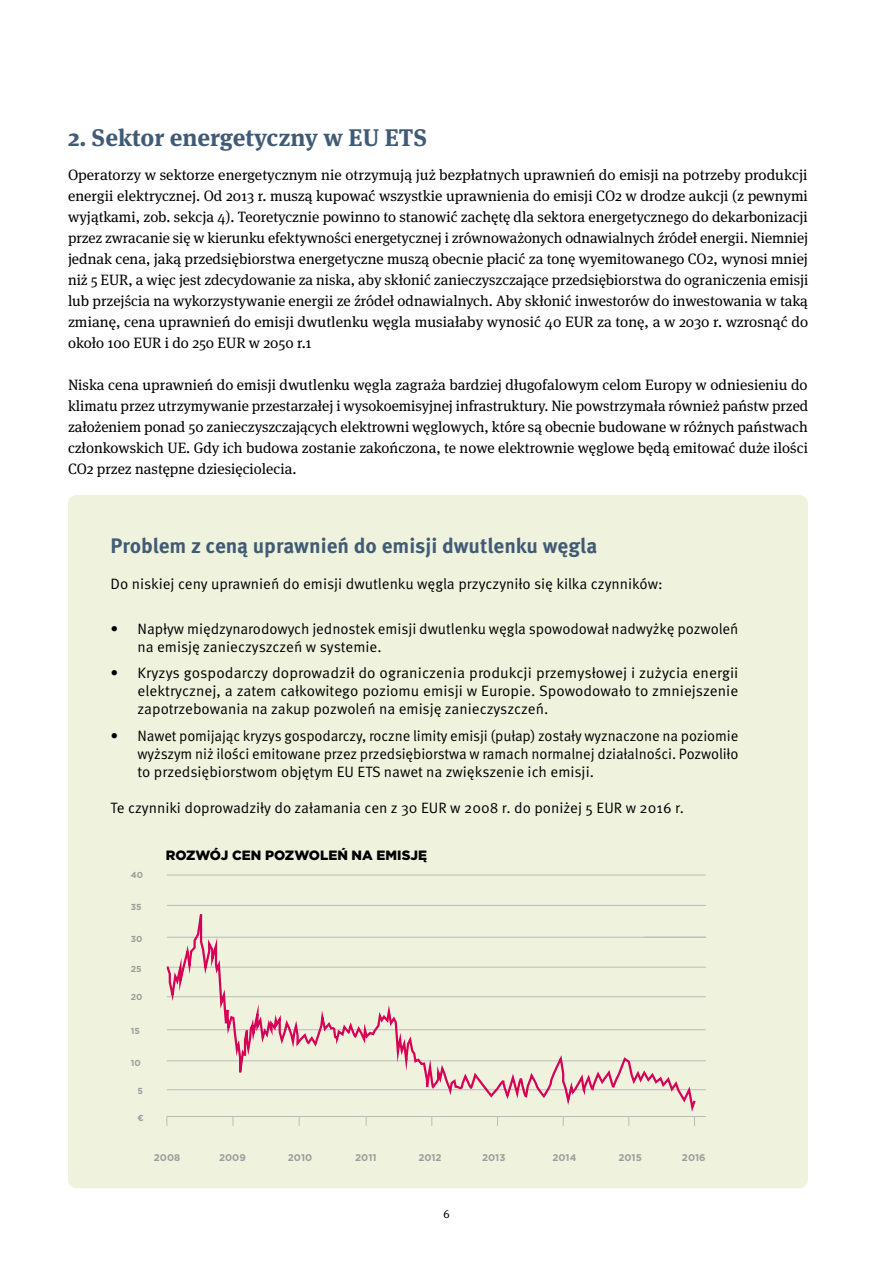
<style>
.page{position:relative;width:893px;height:1263px;background:#fff}
.page>*{position:absolute;margin:0;border:0;box-sizing:border-box;transform-origin:0 0}
.t1{font:700 24px "Meta Serif Pro";color:#405b76}
.t2{font:700 21px "Meta Pro";color:#405b76}
.t3{font:15px/21px "Meta Serif Pro";color:#000;text-align:justify}
.t4{font:15px/18px "Meta Pro Norm";letter-spacing:-.005em;color:#000;text-align:justify}
.t5{font:900 13.5px "Gotham";color:#000}
.t6{font:12px "Meta Pro Norm";color:#000}
.t7{font:700 9.75px "Gotham";color:#9d9d9c}
.t8{font:700 8.7px "Gotham";color:#9d9d9c}
</style>
<div class="page">
<div style="left:68px;top:495px;width:740px;height:693px;background:#eff2dd;border-radius:9px"></div>
<hr style="left:167px;top:1089px;width:539px;height:1px;background:#bbb">
<hr style="left:167px;top:1116px;width:539px;height:1px;background:#bbb">
<hr style="left:167px;top:1060px;width:539px;height:1px;background:#bbb">
<hr style="left:167px;top:1029px;width:539px;height:1px;background:#bbb">
<hr style="left:167px;top:996px;width:539px;height:1px;background:#bbb">
<hr style="left:167px;top:967px;width:539px;height:1px;background:#bbb">
<hr style="left:167px;top:937px;width:539px;height:1px;background:#bbb">
<hr style="left:167px;top:905px;width:539px;height:1px;background:#bbb">
<hr style="left:167px;top:875px;width:539px;height:1px;background:#bbb">
<svg style="left:166px;top:914px;width:531px;height:198px"></svg>
<h1 class="t1" style="left:68px;top:118px;width:360px">2. Sektor energetyczny w EU ETS</h1>
<p class="t3" style="left:68px;top:164px;width:742px">Operatorzy w sektorze energetycznym nie otrzymują już bezpłatnych uprawnień do emisji na potrzeby produkcji energii elektrycznej. Od 2013 r. muszą kupować wszystkie uprawnienia do emisji CO2 w drodze aukcji (z pewnymi wyjątkami, zob. sekcja 4). Teoretycznie powinno to stanowić zachętę dla sektora energetycznego do dekarbonizacji przez zwracanie się w kierunku efektywności energetycznej i zrównoważonych odnawialnych źródeł energii. Niemniej jednak cena, jaką przedsiębiorstwa energetyczne muszą obecnie płacić za tonę wyemitowanego CO2, wynosi mniej niż 5 EUR, a więc jest zdecydowanie za niska, aby skłonić zanieczyszczające przedsiębiorstwa do ograniczenia emisji lub przejścia na wykorzystywanie energii ze źródeł odnawialnych. Aby skłonić inwestorów do inwestowania w taką zmianę, cena uprawnień do emisji dwutlenku węgla musiałaby wynosić 40 EUR za tonę, a w 2030 r. wzrosnąć do około 100 EUR i do 250 EUR w 2050 r.1</p>
<p class="t3" style="left:68px;top:374px;width:742px">Niska cena uprawnień do emisji dwutlenku węgla zagraża bardziej długofalowym celom Europy w odniesieniu do klimatu przez utrzymywanie przestarzałej i wysokoemisyjnej infrastruktury. Nie powstrzymała również państw przed założeniem ponad 50 zanieczyszczających elektrowni węglowych, które są obecnie budowane w różnych państwach członkowskich UE. Gdy ich budowa zostanie zakończona, te nowe elektrownie węglowe będą emitować duże ilości CO2 przez następne dziesięciolecia.</p>
<h2 class="t2" style="left:111px;top:530px;width:488px">Problem z ceną uprawnień do emisji dwutlenku węgla</h2>
<p class="t4" style="left:111px;top:574px;width:554px">Do niskiej ceny uprawnień do emisji dwutlenku węgla przyczyniło się kilka czynników:</p>
<p class="t4" style="left:138px;top:619px;width:602px;text-indent:-27px">• Napływ międzynarodowych jednostek emisji dwutlenku węgla spowodował nadwyżkę pozwoleń na emisję zanieczyszczeń w systemie.</p>
<p class="t4" style="left:138px;top:663px;width:602px;text-indent:-27px">• Kryzys gospodarczy doprowadził do ograniczenia produkcji przemysłowej i zużycia energii elektrycznej, a zatem całkowitego poziomu emisji w Europie. Spowodowało to zmniejszenie zapotrzebowania na zakup pozwoleń na emisję zanieczyszczeń.</p>
<p class="t4" style="left:138px;top:726px;width:602px;text-indent:-27px">• Nawet pomijając kryzys gospodarczy, roczne limity emisji (pułap) zostały wyznaczone na poziomie wyższym niż ilości emitowane przez przedsiębiorstwa w ramach normalnej działalności. Pozwoliło to przedsiębiorstwom objętym EU ETS nawet na zwiększenie ich emisji.</p>
<p class="t4" style="left:111px;top:798px;width:575px">Te czynniki doprowadziły do załamania cen z 30 EUR w 2008 r. do poniżej 5 EUR w 2016 r.</p>
<p class="t8" style="left:131px;top:869px;width:14px">40</p>
<p class="t8" style="left:131px;top:901px;width:12px">35</p>
<p class="t8" style="left:131px;top:933px;width:13px">30</p>
<p class="t8" style="left:131px;top:963px;width:12px">25</p>
<p class="t8" style="left:131px;top:991px;width:13px">20</p>
<p class="t8" style="left:131px;top:1025px;width:11px">15</p>
<p class="t8" style="left:131px;top:1057px;width:11px">10</p>
<p class="t8" style="left:137px;top:1085px;width:7px">5</p>
<p class="t8" style="left:137px;top:1112px;width:8px">€</p>
<p class="t5" style="left:166px;top:846px;width:263px">ROZWÓJ CEN POZWOLEŃ NA EMISJĘ</p>
<p class="t7" style="left:154px;top:1151px;width:28px">2008</p>
<p class="t7" style="left:219px;top:1151px;width:28px">2009</p>
<p class="t7" style="left:288px;top:1151px;width:26px">2010</p>
<p class="t7" style="left:355px;top:1151px;width:23px">2011</p>
<p class="t7" style="left:418px;top:1151px;width:25px">2012</p>
<p class="t7" style="left:482px;top:1151px;width:25px">2013</p>
<p class="t7" style="left:552px;top:1151px;width:25px">2014</p>
<p class="t7" style="left:618px;top:1151px;width:25px">2015</p>
<p class="t7" style="left:682px;top:1151px;width:25px">2016</p>
<p class="t6" style="left:443px;top:1205px;width:8px">6</p>
</div>
